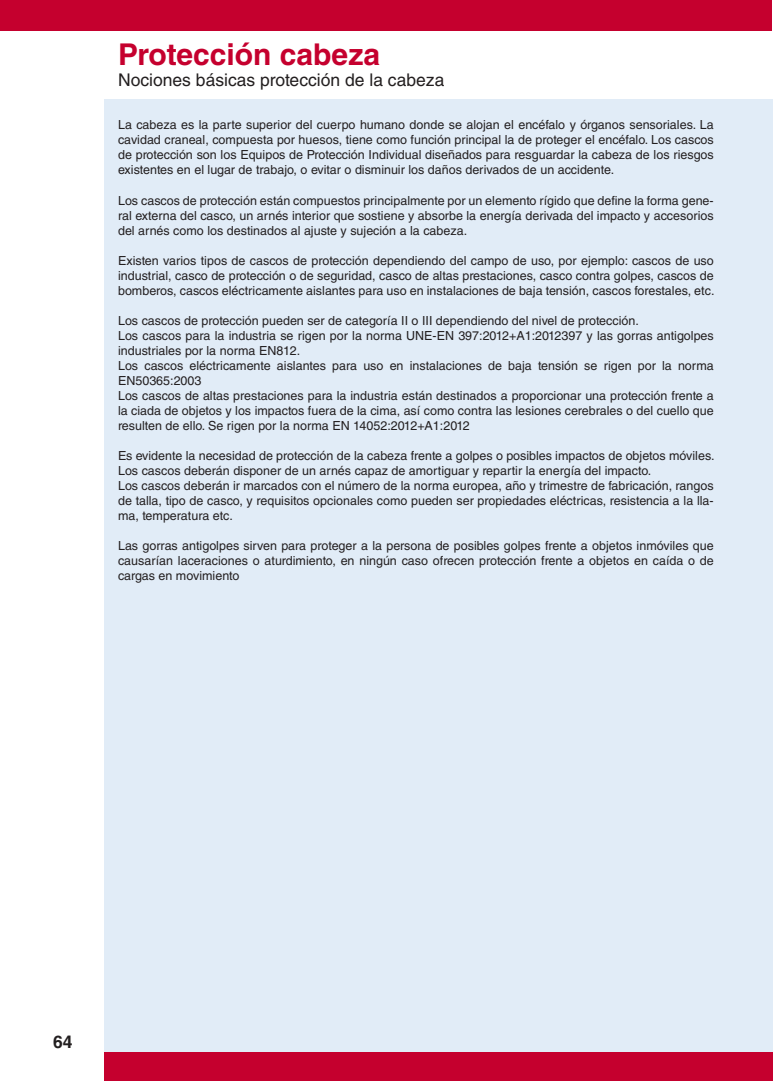
<style>
.page{position:relative;width:773px;height:1081px;background:#fff}
.page>*{position:absolute;margin:0;border:0;box-sizing:border-box;transform-origin:0 0}
.t1{font:700 30px "Helvetica LT Std";color:#c5002e}
.t2{font:17.5px "Helvetica LT Std";color:#231f20}
.t3{font:700 17.5px "Helvetica LT Std";color:#231f20}
.t4{font:12.5px/15px "Helvetica LT Std";color:#231f20;text-align:justify}
</style>
<div class="page">
<div style="left:104px;top:99px;width:668px;height:954px;background:#e1ecf7"></div>
<div style="left:104px;top:1053px;width:668px;height:28px;background:#c5002e"></div>
<div style="left:0;top:0;width:771px;height:30px;background:#c5002e"></div>
<p class="t1" style="left:118px;top:36px;width:263px">Protección cabeza</p>
<p class="t2" style="left:118px;top:70px;width:328px">Nociones básicas protección de la cabeza</p>
<p class="t4" style="left:118px;top:118px;width:597px">La cabeza es la parte superior del cuerpo humano donde se alojan el encéfalo y órganos sensoriales. La cavidad craneal, compuesta por huesos, tiene como función principal la de proteger el encéfalo. Los cascos de protección son los Equipos de Protección Individual diseñados para resguardar la cabeza de los riesgos existentes en el lugar de trabajo, o evitar o disminuir los daños derivados de un accidente.</p>
<p class="t4" style="left:118px;top:193px;width:597px">Los cascos de protección están compuestos principalmente por un elemento rígido que define la forma gene&shy;ral externa del casco, un arnés interior que sostiene y absorbe la energía derivada del impacto y accesorios del arnés como los destinados al ajuste y sujeción a la cabeza.</p>
<p class="t4" style="left:118px;top:253px;width:597px">Existen varios tipos de cascos de protección dependiendo del campo de uso, por ejemplo: cascos de uso industrial, casco de protección o de seguridad, casco de altas prestaciones, casco contra golpes, cascos de bomberos, cascos eléctricamente aislantes para uso en instalaciones de baja tensión, cascos forestales, etc.</p>
<p class="t4" style="left:118px;top:313px;width:522px">Los cascos de protección pueden ser de categoría II o III dependiendo del nivel de protección.</p>
<p class="t4" style="left:118px;top:328px;width:597px">Los cascos para la industria se rigen por la norma UNE-EN 397:2012+A1:2012397 y las gorras antigolpes industriales por la norma EN812.</p>
<p class="t4" style="left:118px;top:358px;width:597px">Los cascos eléctricamente aislantes para uso en instalaciones de baja tensión se rigen por la norma<br>EN50365:2003</p>
<p class="t4" style="left:118px;top:388px;width:597px">Los cascos de altas prestaciones para la industria están destinados a proporcionar una protección frente a la ciada de objetos y los impactos fuera de la cima, así como contra las lesiones cerebrales o del cuello que resulten de ello. Se rigen por la norma EN 14052:2012+A1:2012</p>
<p class="t4" style="left:118px;top:448px;width:598px">Es evidente la necesidad de protección de la cabeza frente a golpes o posibles impactos de objetos móviles.<br>Los cascos deberán disponer de un arnés capaz de amortiguar y repartir la energía del impacto.</p>
<p class="t4" style="left:118px;top:478px;width:597px">Los cascos deberán ir marcados con el número de la norma europea, año y trimestre de fabricación, rangos de talla, tipo de casco, y requisitos opcionales como pueden ser propiedades eléctricas, resistencia a la lla&shy;ma, temperatura etc.</p>
<p class="t4" style="left:118px;top:538px;width:597px">Las gorras antigolpes sirven para proteger a la persona de posibles golpes frente a objetos inmóviles que causarían laceraciones o aturdimiento, en ningún caso ofrecen protección frente a objetos en caída o de cargas en movimiento</p>
<p class="t3" style="left:53px;top:1031px;width:21px">64</p>
</div>
